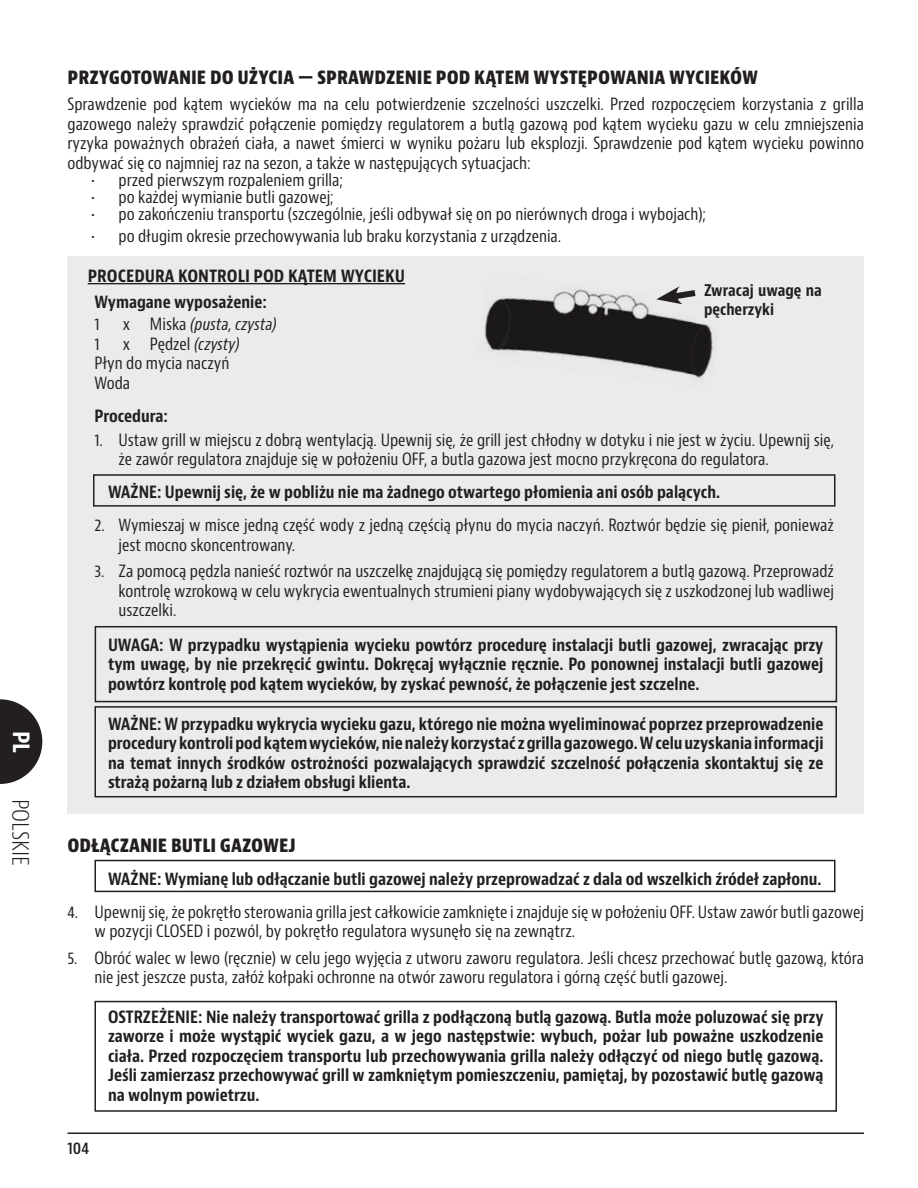
<style>
.page{position:relative;width:918px;height:1188px;background:#fff}
.page>*{position:absolute;margin:0;border:0;box-sizing:border-box;transform-origin:0 0}
.t1{font:300 condensed 24px "Bernina Sans";color:#231f20}
.t2{font:700 condensed 24px "Bernina Sans";color:#fff}
.TXT{font:700 condensed 19.5px "Bernino Sans";color:#231f20}
.TXT-2{font:700 condensed 18px "Bernino Sans";color:#231f20}
.TXT-3{font:condensed 16.5px/19.5px "Bernino Sans";color:#231f20}
.TXT-4{font:700 condensed 16.5px/19.5px "Bernino Sans";color:#231f20;text-align:justify}
.TXT-5{font:italic condensed 16.5px "Bernino Sans";color:#231f20}
.t3{font:600 condensed 16.5px "Bernino Sans";color:#231f20}
.TXT-6{font:700 condensed 15.75px/18.6px "Bernino Sans";color:#231f20}
.s1{font-style:normal}
</style>
<div class="page">
<hr style="left:68px;top:1132px;width:796px;height:2px;background:#231f20">
<svg style="left:0;top:699px;width:42px;height:85px"></svg>
<div style="left:68px;top:256px;width:796px;height:558px;background:#ebebeb"></div>
<hr style="left:88px;top:283px;width:317px;height:1px;background:#231f20">
<div style="left:94px;top:860px;width:742px;height:32px;border:2px solid #231f20"></div>
<div style="left:95px;top:626px;width:742px;height:76px;border:2px solid #231f20"></div>
<div style="left:94px;top:1001px;width:743px;height:111px;border:2px solid #231f20"></div>
<div style="left:93px;top:474px;width:743px;height:33px;border:2px solid #231f20"></div>
<img style="left:484px;top:289px;width:229px;height:89px">
<svg style="left:656px;top:286px;width:46px;height:18px"></svg>
<div style="left:94px;top:706px;width:743px;height:91px;border:2px solid #231f20"></div>
<h1 class="t2" style="left:37px;top:731px;width:24px;rotate:90deg">PL</h1>
<h1 class="t1" style="left:36px;top:799px;width:69px;rotate:90deg">POLSKIE</h1>
<p class="TXT" style="left:68px;top:65px;width:692px">PRZYGOTOWANIE DO UŻYCIA — SPRAWDZENIE POD KĄTEM WYSTĘPOWANIA WYCIEKÓW</p>
<p class="TXT-3" style="left:68px;top:95px;width:798px;text-align:justify">Sprawdzenie pod kątem wycieków ma na celu potwierdzenie szczelności uszczelki. Przed rozpoczęciem korzystania z grilla gazowego należy sprawdzić połączenie pomiędzy regulatorem a butlą gazową pod kątem wycieku gazu w celu zmniejszenia ryzyka poważnych obrażeń ciała, a nawet śmierci w wyniku pożaru lub eksplozji. Sprawdzenie pod kątem wycieku powinno odbywać się co najmniej raz na sezon, a także w następujących sytuacjach:</p>
<p class="TXT-3" style="left:92px;top:171px;width:253px">• przed pierwszym rozpaleniem grilla;</p>
<p class="TXT-3" style="left:92px;top:188px;width:244px">• po każdej wymianie butli gazowej;</p>
<p class="TXT-3" style="left:92px;top:205px;width:616px">• po zakończeniu transportu (szczególnie, jeśli odbywał się on po nierównych droga i wybojach);</p>
<p class="TXT-3" style="left:92px;top:227px;width:471px">• po długim okresie przechowywania lub braku korzystania z urządzenia.</p>
<p class="TXT-2" style="left:88px;top:264px;width:319px">PROCEDURA KONTROLI POD KĄTEM WYCIEKU</p>
<p class="TXT-4" style="left:94px;top:293px;width:174px">Wymagane wyposażenie:</p>
<p class="TXT-3" style="left:94px;top:315px;width:7px">1</p>
<p class="TXT-5" style="left:123px;top:315px;width:155px"><span class="s1">x Miska</span> (pusta, czysta)</p>
<p class="TXT-3" style="left:94px;top:334px;width:7px">1</p>
<p class="TXT-5" style="left:123px;top:334px;width:118px"><span class="s1">x Pędzel</span> (czysty)</p>
<p class="TXT-3" style="left:94px;top:354px;width:136px">Płyn do mycia naczyń</p>
<p class="TXT-3" style="left:94px;top:373px;width:37px">Woda</p>
<p class="TXT-4" style="left:94px;top:406px;width:75px">Procedura:</p>
<p class="TXT-3" style="left:118px;top:430px;width:717px;text-indent:-24px">1. Ustaw grill w miejscu z dobrą wentylacją. Upewnij się, że grill jest chłodny w dotyku i nie jest w życiu. Upewnij się, że zawór regulatora znajduje się w położeniu OFF, a butla gazowa jest mocno przykręcona do regulatora.</p>
<p class="TXT-4" style="left:108px;top:483px;width:614px">WAŻNE: Upewnij się, że w pobliżu nie ma żadnego otwartego płomienia ani osób palących.</p>
<p class="TXT-3" style="left:118px;top:516px;width:717px;text-indent:-24px">2. Wymieszaj w misce jedną część wody z jedną częścią płynu do mycia naczyń. Roztwór będzie się pienił, ponieważ jest mocno skoncentrowany.</p>
<p class="TXT-3" style="left:118px;top:562px;width:717px;text-align:justify;text-indent:-24px">3. Za pomocą pędzla nanieść roztwór na uszczelkę znajdującą się pomiędzy regulatorem a butlą gazową. Przeprowadź kontrolę wzrokową w celu wykrycia ewentualnych strumieni piany wydobywających się z uszkodzonej lub wadliwej uszczelki.</p>
<p class="TXT-4" style="left:108px;top:635px;width:717px">UWAGA: W przypadku wystąpienia wycieku powtórz procedurę instalacji butli gazowej, zwracając przy tym uwagę, by nie przekręcić gwintu. Dokręcaj wyłącznie ręcznie. Po ponownej instalacji butli gazowej powtórz kontrolę pod kątem wycieków, by zyskać pewność, że połączenie jest szczelne.</p>
<p class="TXT-4" style="left:108px;top:714px;width:717px">WAŻNE: W przypadku wykrycia wycieku gazu, którego nie można wyeliminować poprzez przeprowadzenie procedury kontroli pod kątem wycieków, nie należy korzystać z grilla gazowego. W celu uzyskania informacji na temat innych środków ostrożności pozwalających sprawdzić szczelność połączenia skontaktuj się ze strażą pożarną lub z działem obsługi klienta.</p>
<p class="TXT-6" style="left:704px;top:282px;width:119px">Zwracaj uwagę na pęcherzyki</p>
<p class="TXT" style="left:68px;top:833px;width:230px">ODŁĄCZANIE BUTLI GAZOWEJ</p>
<p class="TXT-4" style="left:108px;top:870px;width:715px">WAŻNE: Wymianę lub odłączanie butli gazowej należy przeprowadzać z dala od wszelkich źródeł zapłonu.</p>
<p class="TXT-3" style="left:94px;top:903px;width:771px;text-indent:-27px">4. Upewnij się, że pokrętło sterowania grilla jest całkowicie zamknięte i znajduje się w położeniu OFF. Ustaw zawór butli gazowej w pozycji CLOSED i pozwól, by pokrętło regulatora wysunęło się na zewnątrz.</p>
<p class="TXT-3" style="left:94px;top:948px;width:771px;text-indent:-27px">5. Obróć walec w lewo (ręcznie) w celu jego wyjęcia z utworu zaworu regulatora. Jeśli chcesz przechować butlę gazową, która nie jest jeszcze pusta, załóż kołpaki ochronne na otwór zaworu regulatora i górną część butli gazowej.</p>
<p class="TXT-4" style="left:108px;top:1008px;width:717px">OSTRZEŻENIE: Nie należy transportować grilla z podłączoną butlą gazową. Butla może poluzować się przy zaworze i może wystąpić wyciek gazu, a w jego następstwie: wybuch, pożar lub poważne uszkodzenie ciała. Przed rozpoczęciem transportu lub przechowywania grilla należy odłączyć od niego butlę gazową.<br>Jeśli zamierzasz przechowywać grill w zamkniętym pomieszczeniu, pamiętaj, by pozostawić butlę gazową na wolnym powietrzu.</p>
<p class="t3" style="left:68px;top:1138px;width:23px">104</p>
</div>
